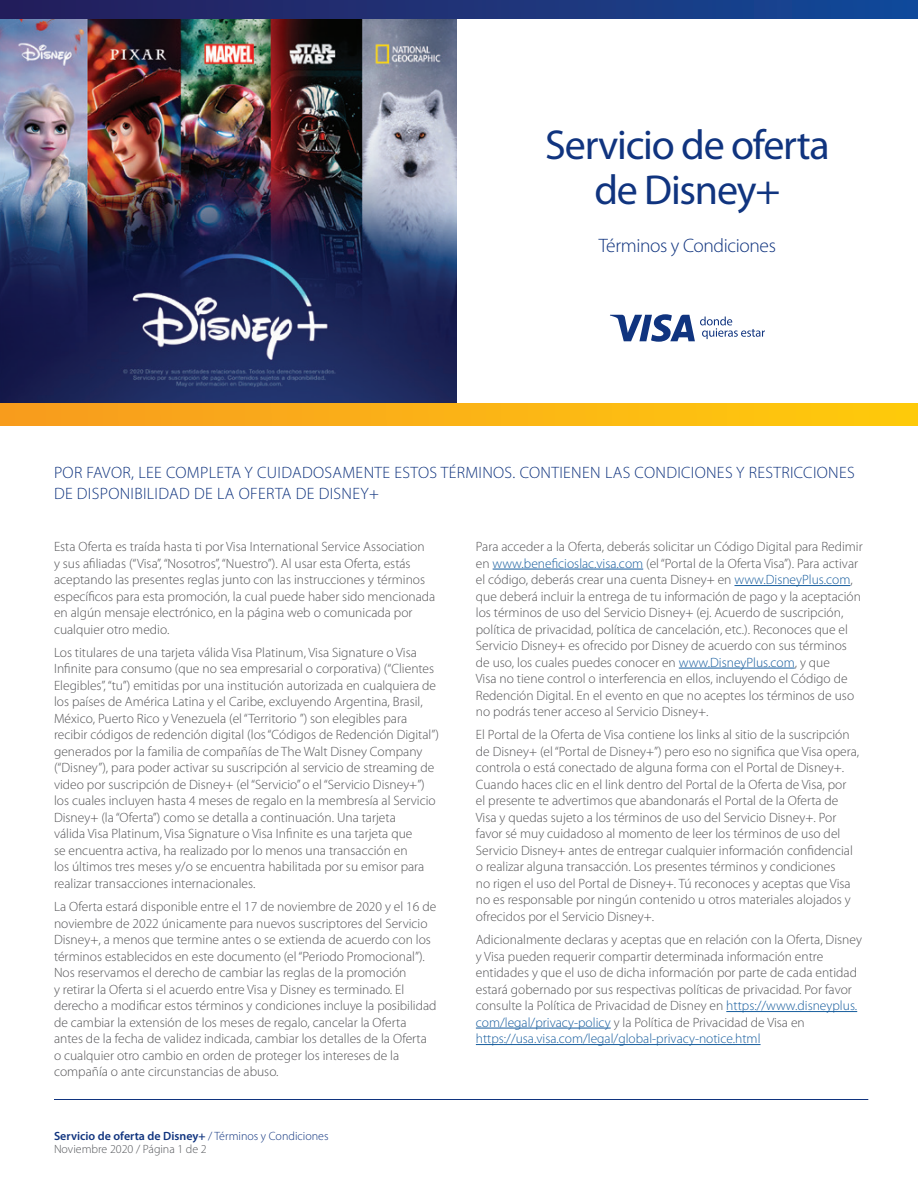
<style>
.page{position:relative;width:918px;height:1188px;background:#fff}
.page>*{position:absolute;margin:0;border:0;box-sizing:border-box;transform-origin:0 0}
.t1{font:42px/45px "Myriad Pro";letter-spacing:-.03em;color:#10347f;text-align:center}
.t2{font:300 19.5px "Myriad Pro";letter-spacing:-.02em;color:#10347f}
.t3{font:300 16.5px/21px "Myriad Pro";letter-spacing:.02em;color:#10347f}
.t4{font:300 13.5px/16.5px "Myriad Pro";color:#535355}
.t5{font:600 12px/13.5px "Myriad Pro";color:#10347f}
.s1{font-weight:300}
.s2{font-weight:300;color:#54565a}
.s3{color:#175d9e}
</style>
<div class="page">
<hr style="left:54px;top:1099px;width:814px;height:1px;background:#10347f">
<img style="left:0;top:18px;width:457px;height:386px">
<svg style="left:610px;top:314px;width:155px;height:28px"></svg>
<div style="left:0;top:0;width:918px;height:18px;background:linear-gradient(to right,#271d59,#134998)"></div>
<div style="left:0;top:404px;width:918px;height:22px;background:linear-gradient(to right,#f89b1f,#ffcb0c)"></div>
<hr style="left:493px;top:569px;width:150px;height:1px;background:#175d9e">
<hr style="left:734px;top:585px;width:116px;height:1px;background:#175d9e">
<hr style="left:679px;top:668px;width:116px;height:1px;background:#175d9e">
<hr style="left:726px;top:1011px;width:131px;height:1px;background:#175d9e">
<hr style="left:476px;top:1028px;width:135px;height:1px;background:#175d9e">
<hr style="left:476px;top:1044px;width:285px;height:1px;background:#175d9e">
<h1 class="t1" style="left:545px;top:123px;width:286px">Servicio de oferta de Disney+</h1>
<h2 class="t2" style="left:599px;top:235px;width:179px">Términos y Condiciones</h2>
<p class="t3" style="left:54px;top:462px;width:802px">POR FAVOR, LEE COMPLETA Y CUIDADOSAMENTE ESTOS TÉRMINOS. CONTIENEN LAS CONDICIONES Y RESTRICCIONES<br>DE DISPONIBILIDAD DE LA OFERTA DE DISNEY+</p>
<p class="t4" style="left:54px;top:539px;width:383px">Esta Oferta es traída hasta ti por Visa International Service Association<br>y sus afiliadas (“Visa”, “Nosotros”, “Nuestro”). Al usar esta Oferta, estás aceptando las presentes reglas junto con las instrucciones y términos específicos para esta promoción, la cual puede haber sido mencionada en algún mensaje electrónico, en la página web o comunicada por cualquier otro medio.</p>
<p class="t4" style="left:54px;top:644px;width:387px">Los titulares de una tarjeta válida Visa Platinum, Visa Signature o Visa Infinite para consumo (que no sea empresarial o corporativa) (“Clientes Elegibles”, “tu”) emitidas por una institución autorizada en cualquiera de los países de América Latina y el Caribe, excluyendo Argentina, Brasil, México, Puerto Rico y Venezuela (el “Territorio ”) son elegibles para recibir códigos de redención digital (los “Códigos de Redención Digital”) generados por la familia de compañías de The Walt Disney Company (“Disney”), para poder activar su suscripción al servicio de streaming de video por suscripción de Disney+ (el “Servicio” o el “Servicio Disney+”) los cuales incluyen hasta 4 meses de regalo en la membresía al Servicio Disney+ (la “Oferta”) como se detalla a continuación. Una tarjeta<br>válida Visa Platinum, Visa Signature o Visa Infinite es una tarjeta que<br>se encuentra activa, ha realizado por lo menos una transacción en<br>los últimos tres meses y/o se encuentra habilitada por su emisor para realizar transacciones internacionales.</p>
<p class="t4" style="left:54px;top:899px;width:384px">La Oferta estará disponible entre el 17 de noviembre de 2020 y el 16 de noviembre de 2022 únicamente para nuevos suscriptores del Servicio Disney+, a menos que termine antes o se extienda de acuerdo con los términos establecidos en este documento (el “Periodo Promocional”).<br>Nos reservamos el derecho de cambiar las reglas de la promoción<br>y retirar la Oferta si el acuerdo entre Visa y Disney es terminado. El derecho a modificar estos términos y condiciones incluye la posibilidad de cambiar la extensión de los meses de regalo, cancelar la Oferta antes de la fecha de validez indicada, cambiar los detalles de la Oferta o cualquier otro cambio en orden de proteger los intereses de la compañía o ante circunstancias de abuso.</p>
<p class="t5" style="left:54px;top:1129px;width:276px">Servicio de oferta de Disney+ <span class="s1">/ Términos y Condiciones<br></span><span class="s2">Noviembre 2020 / Página 1 de 2</span></p>
<p class="t4" style="left:476px;top:539px;width:388px">Para acceder a la Oferta, deberás solicitar un Código Digital para Redimir en <span class="s3">www.beneficioslac.visa.com</span> (el “Portal de la Oferta Visa”). Para activar el código, deberás crear una cuenta Disney+ en <span class="s3">www.DisneyPlus.com</span>, que deberá incluir la entrega de tu información de pago y la aceptación los términos de uso del Servicio Disney+ (ej. Acuerdo de suscripción, política de privacidad, política de cancelación, etc.). Reconoces que el Servicio Disney+ es ofrecido por Disney de acuerdo con sus términos de uso, los cuales puedes conocer en <span class="s3">www.DisneyPlus.com</span>, y que<br>Visa no tiene control o interferencia en ellos, incluyendo el Código de Redención Digital. En el evento en que no aceptes los términos de uso no podrás tener acceso al Servicio Disney+.</p>
<p class="t4" style="left:476px;top:727px;width:385px">El Portal de la Oferta de Visa contiene los links al sitio de la suscripción de Disney+ (el “Portal de Disney+”) pero eso no significa que Visa opera, controla o está conectado de alguna forma con el Portal de Disney+.<br>Cuando haces clic en el link dentro del Portal de la Oferta de Visa, por<br>el presente te advertimos que abandonarás el Portal de la Oferta de Visa y quedas sujeto a los términos de uso del Servicio Disney+. Por favor sé muy cuidadoso al momento de leer los términos de uso del Servicio Disney+ antes de entregar cualquier información confidencial o realizar alguna transacción. Los presentes términos y condiciones<br>no rigen el uso del Portal de Disney+. Tú reconoces y aceptas que Visa no es responsable por ningún contenido u otros materiales alojados y ofrecidos por el Servicio Disney+.</p>
<p class="t4" style="left:476px;top:932px;width:388px">Adicionalmente declaras y aceptas que en relación con la Oferta, Disney y Visa pueden requerir compartir determinada información entre entidades y que el uso de dicha información por parte de cada entidad estará gobernado por sus respectivas políticas de privacidad. Por favor consulte la Política de Privacidad de Disney en <span class="s3">https://www.disneyplus. com/legal/privacy-policy</span> y la Política de Privacidad de Visa en <span class="s3">https://usa.visa.com/legal/global-privacy-notice.html</span></p>
</div>
